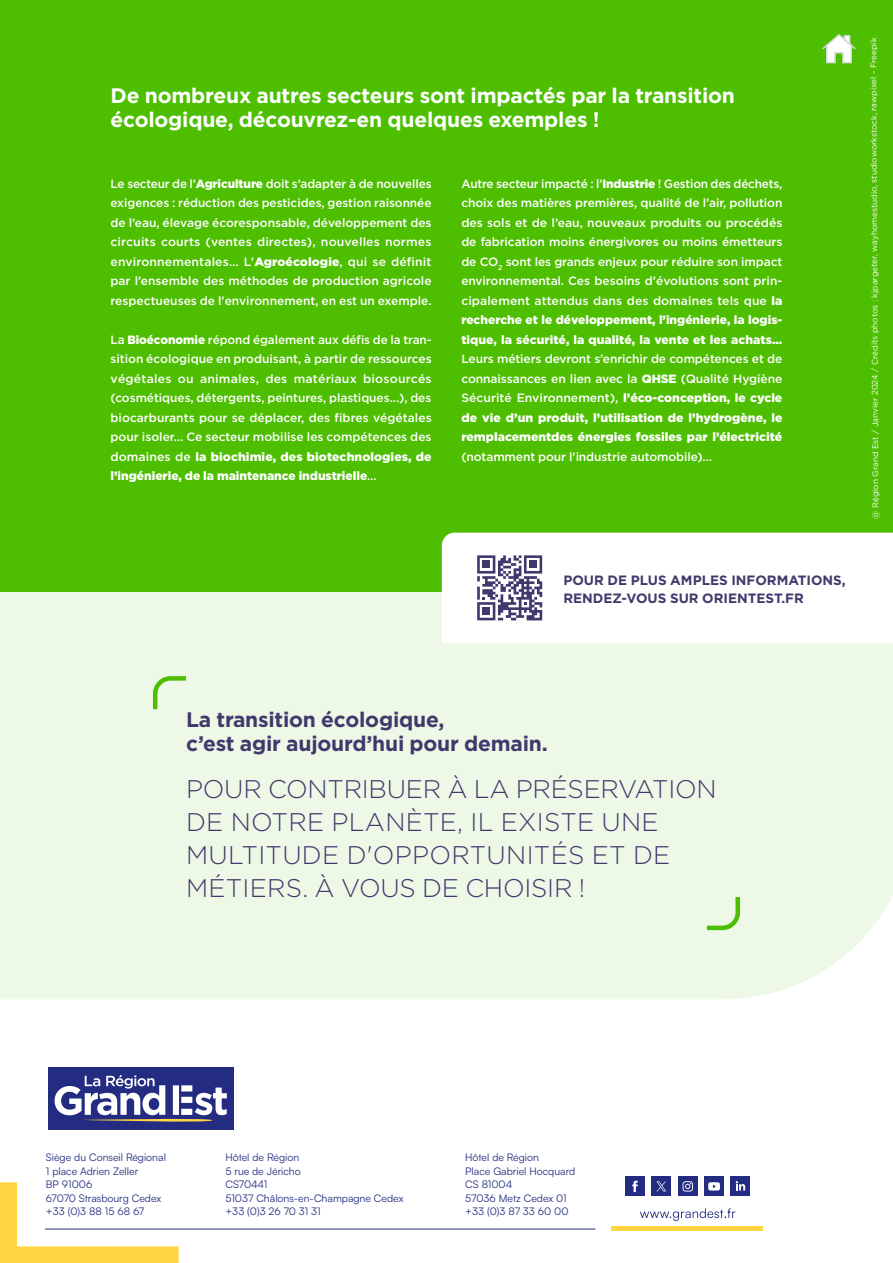
<style>
.page{position:relative;width:893px;height:1263px;background:#fff}
.page>*{position:absolute;margin:0;border:0;box-sizing:border-box;transform-origin:0 0}
.t1{font:300 25.5px/33px "Gotham HTF";letter-spacing:.01em;color:#41386c}
.t2{font:700 21px/24px "Gotham HTF";letter-spacing:-.01em;color:#fff}
.t3{font:700 21px/24px "Gotham HTF";letter-spacing:-.01em;color:#41386c}
.t4{font:700 13.5px/18px "Gotham HTF";color:#41386c}
.t5{font:500 12px/19.5px "Gotham HTF";color:#fff;text-align:justify}
.t6{font:900 12px/19.5px "Gotham HTF";color:#fff;text-align:justify}
.t7{font:10.5px/13.5px "Satoshi";color:#232c80}
.t8{font:8.25px "Gotham HTF";letter-spacing:-.005em;color:#fff}
.s1{font-weight:900}
.s2{font-weight:500}
</style>
<div class="page">
<div style="left:0;top:580px;width:893px;height:436px;background:#edf9e6"></div>
<svg style="left:0;top:897px;width:893px;height:349px"></svg>
<div style="left:0;top:0;width:893px;height:591px;background:#4dbe00"></div>
<div style="left:442px;top:533px;width:451px;height:110px;background:#fff"></div>
<svg style="left:477px;top:555px;width:65px;height:65px;background:#9b96b1"></svg>
<div style="left:482px;top:561px;width:8px;height:7px;background:#41386c"></div>
<div style="left:529px;top:561px;width:8px;height:7px;background:#41386c"></div>
<div style="left:482px;top:607px;width:8px;height:8px;background:#41386c"></div>
<svg style="left:153px;top:676px;width:33px;height:34px"></svg>
<svg style="left:702px;top:897px;width:40px;height:35px"></svg>
<div style="left:48px;top:1067px;width:185px;height:62px;background:#232c80"></div>
<svg style="left:55px;top:1075px;width:172px;height:47px"></svg>
<div style="left:181px;top:1085px;width:11px;height:6px;background:#fff"></div>
<div style="left:173px;top:1085px;width:6px;height:30px;background:#fff"></div>
<div style="left:181px;top:1097px;width:11px;height:6px;background:#fff"></div>
<div style="left:181px;top:1109px;width:11px;height:6px;background:#fff"></div>
<hr style="left:46px;top:1228px;width:587px;height:1px;background:#fff">
<hr style="left:45px;top:1228px;width:550px;height:1px;background:#232c80">
<div style="left:0;top:1182px;width:17px;height:78px;background:#ffd542"></div>
<div style="left:0;top:1246px;width:179px;height:17px;background:#ffd542"></div>
<div style="left:611px;top:1226px;width:152px;height:5px;background:#ffd542"></div>
<div style="left:704px;top:1177px;width:20px;height:19px;background:#232c80"></div>
<svg style="left:708px;top:1182px;width:12px;height:8px"></svg>
<div style="left:652px;top:1177px;width:19px;height:19px;background:#232c80"></div>
<svg style="left:656px;top:1181px;width:10px;height:10px"></svg>
<div style="left:625px;top:1177px;width:20px;height:19px;background:#232c80"></div>
<svg style="left:632px;top:1181px;width:6px;height:11px"></svg>
<div style="left:678px;top:1177px;width:19px;height:19px;background:#232c80"></div>
<svg style="left:683px;top:1181px;width:10px;height:10px"></svg>
<div style="left:731px;top:1177px;width:19px;height:19px;background:#232c80"></div>
<svg style="left:736px;top:1181px;width:9px;height:9px"></svg>
<svg style="left:640px;top:1208px;width:95px;height:13px"></svg>
<svg style="left:822px;top:34px;width:34px;height:30px"></svg>
<h2 class="t2" style="left:111px;top:83px;width:626px">De nombreux autres secteurs sont impactés par la transition écologique, découvrez-en quelques exemples !</h2>
<p class="t5" style="left:111px;top:174px;width:323px">Le secteur de l’<span class="s1">Agriculture</span> doit s’adapter à de nouvelles exigences : réduction des pesticides, gestion raisonnée de l’eau, élevage écoresponsable, développement des circuits courts (ventes directes), nouvelles normes environnementales… L’<span class="s1">Agroécologie</span>, qui se définit par l’ensemble des méthodes de production agricole respectueuses de l'environnement, en est un exemple.</p>
<p class="t5" style="left:111px;top:330px;width:323px">La <span class="s1">Bioéconomie</span> répond également aux défis de la tran&shy;sition écologique en produisant, à partir de ressources végétales ou animales, des matériaux biosourcés (cosmétiques, détergents, peintures, plastiques...), des biocarburants pour se déplacer, des fibres végétales pour isoler… Ce secteur mobilise les compétences des domaines de <span class="s1">la biochimie, des biotechnologies, de l’ingénierie, de la maintenance industrielle</span>…</p>
<p class="t5" style="left:461px;top:174px;width:323px">Autre secteur impacté : l’<span class="s1">Industrie</span> ! Gestion des déchets, choix des matières premières, qualité de l’air, pollution des sols et de l’eau, nouveaux produits ou procédés de fabrication moins énergivores ou moins émetteurs de CO<sub>2</sub> sont les grands enjeux pour réduire son impact environnemental. Ces besoins d’évolutions sont prin&shy;cipalement attendus dans des domaines tels que <span class="s1">la recherche et le développement, l’ingénierie, la logis&shy;tique, la sécurité, la qualité, la vente et les achats...</span></p>
<p class="t6" style="left:461px;top:349px;width:323px"><span class="s2">Leurs métiers devront s’enrichir de compétences et de connaissances en lien avec la</span> QHSE <span class="s2">(Qualité Hygiène Sécurité Environnement),</span> l’éco-conception, le cycle de vie d’un produit, l’utilisation de l’hydrogène, le remplacementdes énergies fossiles par l’électricité</p>
<p class="t5" style="left:461px;top:447px;width:252px">(notamment pour l'industrie automobile)…</p>
<p class="t4" style="left:563px;top:570px;width:284px">POUR DE PLUS AMPLES INFORMATIONS,<br>RENDEZ-VOUS SUR ORIENTEST.FR</p>
<p class="t8" style="left:870px;top:519px;width:483px;rotate:-90deg">@ Région Grand Est / Janvier 2024 / Crédits photos : kjpargeter, wayhomestudio, studioworkstock, rawpixel - Freepik</p>
<h2 class="t3" style="left:186px;top:707px;width:363px">La transition écologique,<br>c’est agir aujourd’hui pour demain.</h2>
<h1 class="t1" style="left:186px;top:772px;width:532px">POUR CONTRIBUER À LA PRÉSERVATION<br>DE NOTRE PLANÈTE, IL EXISTE UNE<br>MULTITUDE D'OPPORTUNITÉS ET DE<br>MÉTIERS. À VOUS DE CHOISIR !</h1>
<p class="t7" style="left:46px;top:1150px;width:122px">Siège du Conseil Régional<br>1 place Adrien Zeller<br>BP 91006<br>67070 Strasbourg Cedex +33 (0)3 88 15 68 67</p>
<p class="t7" style="left:225px;top:1150px;width:180px">Hôtel de Région<br>5 rue de Jéricho<br>CS70441<br>51037 Châlons-en-Champagne Cedex +33 (0)3 26 70 31 31</p>
<p class="t7" style="left:465px;top:1150px;width:112px">Hôtel de Région<br>Place Gabriel Hocquard<br>CS 81004<br>57036 Metz Cedex 01 +33 (0)3 87 33 60 00</p>
</div>
